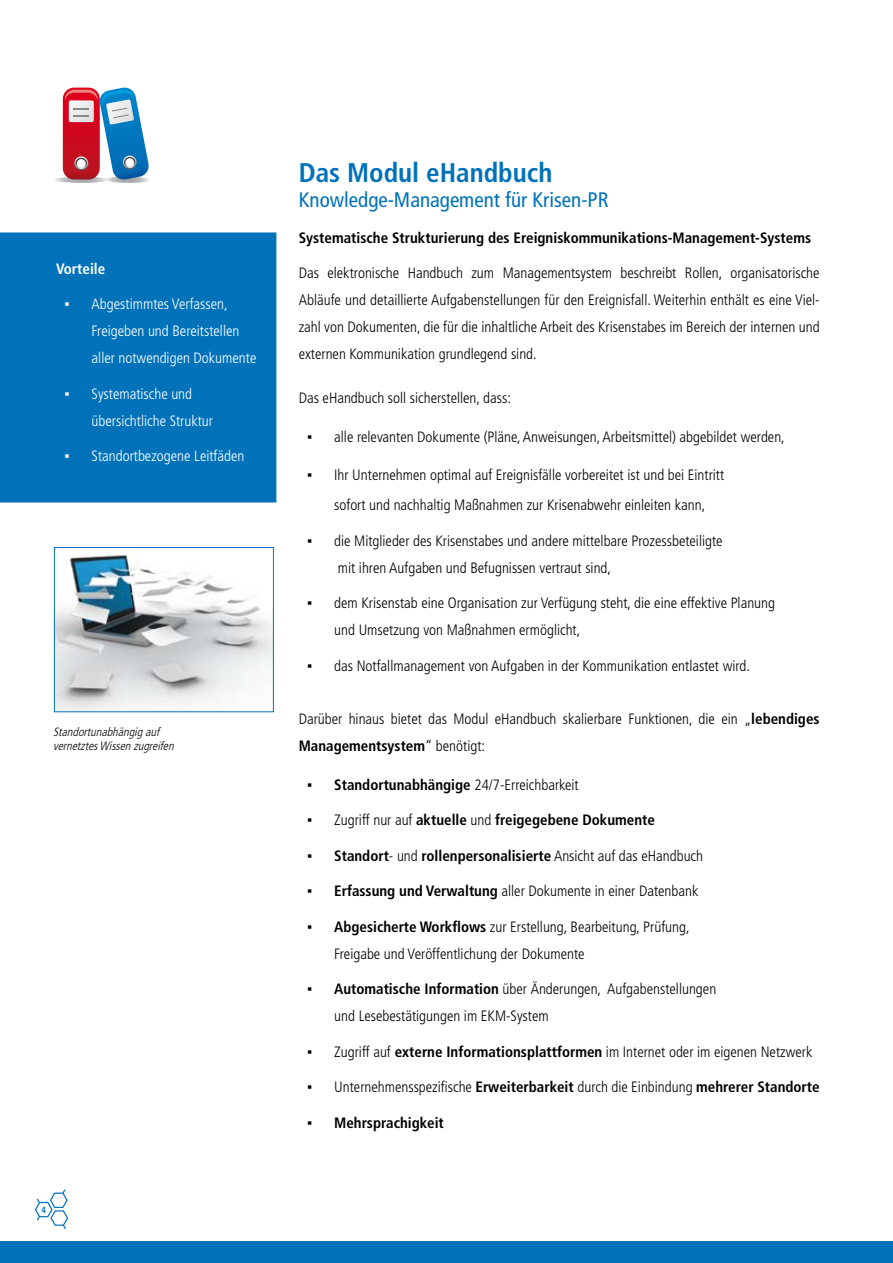
<style>
.page{position:relative;width:893px;height:1263px;background:#fff}
.page>*{position:absolute;margin:0;border:0;box-sizing:border-box;transform-origin:0 0}
.t1{font:700 condensed 27px "Frutiger";color:#0072ba}
.t2{font:condensed 21px "Frutiger";color:#0072ba}
.t3{font:300 condensed 15px/27px "Frutiger";color:#000}
.t4{font:700 condensed 15px "Frutiger";color:#000}
.t5{font:300 condensed 15px/27px "Frutiger";color:#fff}
.t6{font:700 condensed 15px "Frutiger";color:#fff}
.t7{font:italic 300 condensed 12px/14.4px "Frutiger";color:#000}
.t8{font:700 condensed 9px "Frutiger";color:#0072ba}
.s1{font-family:"Arial";font-weight:400;font-stretch:normal}
.s2{font-weight:700}
.s3{font-weight:300}
</style>
<div class="page">
<svg style="left:35px;top:1189px;width:33px;height:40px"></svg>
<div style="left:0;top:232px;width:276px;height:270px;background:#0072ba"></div>
<div style="left:56px;top:263px;width:213px;height:230px;background:#0072ba"></div>
<img style="left:56px;top:554px;width:216px;height:156px">
<div style="left:54px;top:547px;width:220px;height:165px;border:1px solid #0072ba"></div>
<svg style="left:55px;top:88px;width:94px;height:95px"></svg>
<div style="left:0;top:1241px;width:893px;height:22px;background:#0072ba"></div>
<p class="t6" style="left:56px;top:260px;width:51px">Vorteile</p>
<p class="t5" style="left:92px;top:291px;width:166px;text-indent:-27px"><span class="s1">▪</span> Abgestimmtes Verfassen,<br>Freigeben und Bereitstellen aller notwendigen Dokumente</p>
<p class="t5" style="left:92px;top:380px;width:123px;text-indent:-27px"><span class="s1">▪</span> Systematische und übersichtliche Struktur</p>
<p class="t5" style="left:65px;top:443px;width:181px"><span class="s1">▪</span> Standortbezogene Leitfäden</p>
<p class="t7" style="left:53px;top:725px;width:125px">Standortunabhängigauf vernetztesWissenzugreifen</p>
<p class="t8" style="left:42px;top:1204px;width:6px">4</p>
<h1 class="t1" style="left:299px;top:156px;width:255px">Das Modul eHandbuch</h1>
<h2 class="t2" style="left:299px;top:188px;width:311px">Knowledge-Management für Krisen-PR</h2>
<p class="t4" style="left:299px;top:228px;width:514px">Systematische Strukturierung des Ereigniskommunikations-Management-Systems</p>
<p class="t3" style="left:299px;top:260px;width:522px;text-align:justify">Das elektronische Handbuch zum Managementsystem beschreibt Rollen, organisatorische Abläufe und detaillierte Aufgabenstellungen für den Ereignisfall. Weiterhin enthält es eine Viel&shy;zahl von Dokumenten, die für die inhaltliche Arbeit des Krisenstabes im Bereich der internen und externen Kommunikation grundlegend sind.</p>
<p class="t3" style="left:299px;top:385px;width:214px">Das eHandbuch soll sicherstellen, dass:</p>
<p class="t3" style="left:307px;top:423px;width:479px"><span class="s1">▪</span> alle relevanten Dokumente (Pläne, Anweisungen, Arbeitsmittel) abgebildet werden,</p>
<p class="t3" style="left:307px;top:460px;width:419px;line-height:30px;text-align:center"><span class="s1">▪</span> Ihr Unternehmen optimal auf Ereignisfälle vorbereitet ist und bei Eintritt sofort und nachhaltig Maßnahmen zur Krisenabwehr einleiten kann,</p>
<p class="t3" style="left:338px;top:527px;width:386px;text-indent:-31px"><span class="s1">▪</span> die Mitglieder des Krisenstabes und andere mittelbare Prozessbeteiligte mit ihren Aufgaben und Befugnissen vertraut sind,</p>
<p class="t3" style="left:334px;top:590px;width:442px;text-indent:-27px"><span class="s1">▪</span> dem Krisenstab eine Organisation zur Verfügung steht, die eine effektive Planung und Umsetzung von Maßnahmen ermöglicht,</p>
<p class="t3" style="left:307px;top:652px;width:444px"><span class="s1">▪</span> das Notfallmanagement von Aufgaben in der Kommunikation entlastet wird.</p>
<p class="t3" style="left:299px;top:706px;width:522px">Darüber hinaus bietet das Modul eHandbuch skalierbare Funktionen, die ein „<span class="s2">lebendiges<br>Managementsystem</span>“ benötigt:</p>
<p class="t4" style="left:307px;top:775px;width:273px"><span class="s1">▪</span> Standortunabhängige <span class="s3">24/7-Erreichbarkeit</span></p>
<p class="t4" style="left:307px;top:811px;width:349px"><span class="s1">▪</span> <span class="s3">Zugriff nur auf</span> aktuelle <span class="s3">und</span> freigegebene Dokumente</p>
<p class="t4" style="left:307px;top:846px;width:397px"><span class="s1">▪</span> Standort<span class="s3">- und</span> rollenpersonalisierte <span class="s3">Ansicht auf das eHandbuch</span></p>
<p class="t3" style="left:307px;top:878px;width:393px"><span class="s1">▪</span> <span class="s2">Erfassung und Verwaltung</span> aller Dokumente in einer Datenbank</p>
<p class="t3" style="left:334px;top:913px;width:357px;text-indent:-27px"><span class="s1">▪</span> <span class="s2">Abgesicherte Workflows</span> zur Erstellung, Bearbeitung, Prüfung,<br>Freigabe und Veröffentlichung der Dokumente</p>
<p class="t3" style="left:334px;top:976px;width:384px;text-indent:-27px"><span class="s1">▪</span> <span class="s2">Automatische Information</span> über Änderungen, Aufgabenstellungen und Lesebestätigungen im EKM-System</p>
<p class="t3" style="left:307px;top:1038px;width:507px"><span class="s1">▪</span> Zugriff auf <span class="s2">externe Informationsplattformen</span> im Internet oder im eigenen Netzwerk</p>
<p class="t3" style="left:307px;top:1074px;width:514px"><span class="s1">▪</span> Unternehmensspezifische <span class="s2">Erweiterbarkeit</span> durch die Einbindung <span class="s2">mehrerer Standorte</span></p>
<p class="t4" style="left:307px;top:1114px;width:138px"><span class="s1">▪</span> Mehrsprachigkeit</p>
</div>
